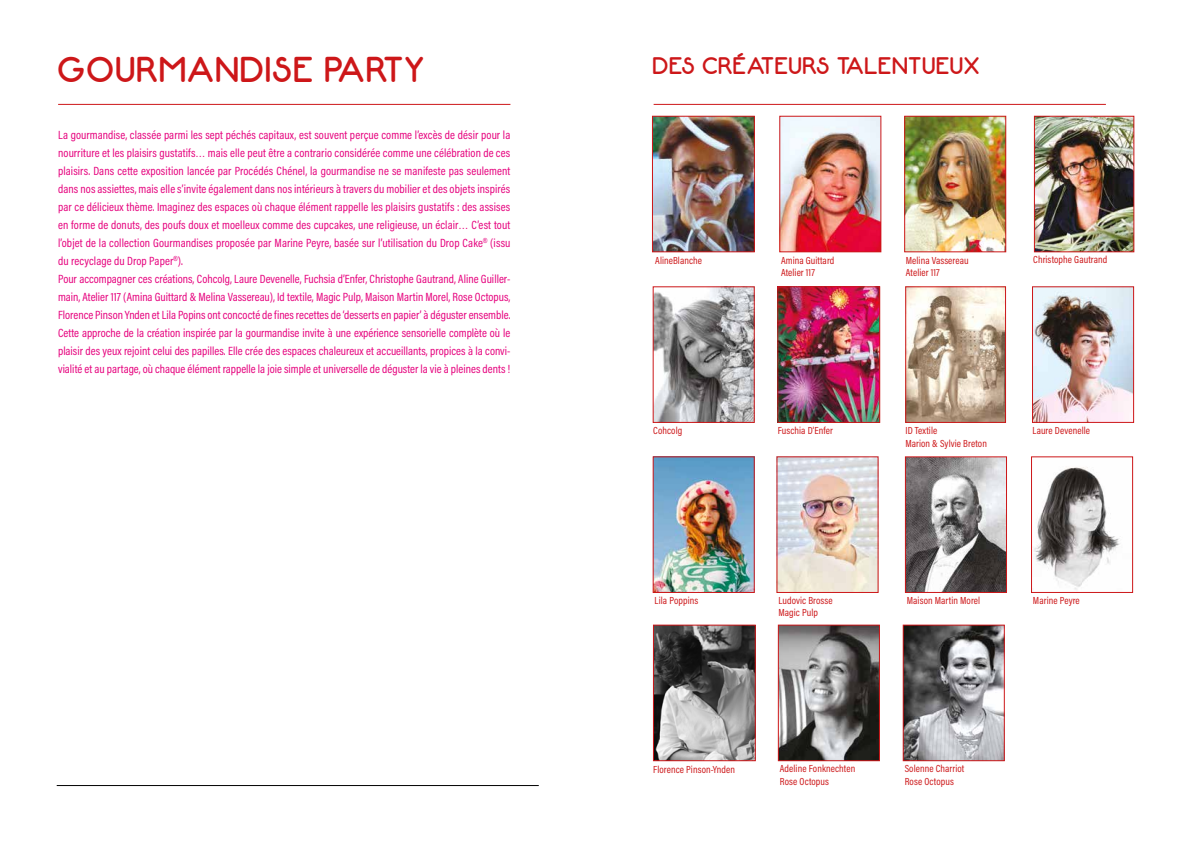
<style>
.page{position:relative;width:1191px;height:842px;background:#fff}
.page>*{position:absolute;margin:0;border:0;box-sizing:border-box;transform-origin:0 0}
.t1{font:36px "Neon 80 s";color:#cd1719}
.t2{font:24px "Neon 80 s";letter-spacing:-.01em;color:#cd1719}
.t3{font:12px/18px "Acumin Variable Concept";letter-spacing:.005em;color:#e6007d}
.t4{font:10.4px/12.4px "Acumin Variable Concept";letter-spacing:.01em;color:#cd1719}
.s1{font-family:"Arial Narrow"}
</style>
<div class="page">
<hr style="left:57px;top:785px;width:482px;height:1px;background:#000">
<hr style="left:653px;top:104px;width:453px;height:1px;background:#cd1719">
<img style="left:654px;top:118px;width:99px;height:132px">
<div style="left:652px;top:116px;width:103px;height:136px;border:1px solid #cd1719"></div>
<img style="left:654px;top:288px;width:98px;height:133px">
<div style="left:652px;top:286px;width:102px;height:137px;border:1px solid #cd1719"></div>
<img style="left:907px;top:288px;width:97px;height:133px">
<div style="left:905px;top:286px;width:101px;height:137px;border:1px solid #cd1719"></div>
<img style="left:1034px;top:288px;width:98px;height:133px">
<div style="left:1032px;top:286px;width:102px;height:137px;border:1px solid #cd1719"></div>
<img style="left:781px;top:118px;width:98px;height:132px">
<div style="left:779px;top:116px;width:102px;height:136px;border:1px solid #cd1719"></div>
<img style="left:906px;top:118px;width:98px;height:132px">
<div style="left:904px;top:116px;width:102px;height:136px;border:1px solid #cd1719"></div>
<img style="left:779px;top:288px;width:99px;height:133px">
<div style="left:777px;top:286px;width:103px;height:137px;border:1px solid #cd1719"></div>
<img style="left:1036px;top:118px;width:96px;height:132px">
<div style="left:1034px;top:116px;width:100px;height:136px;border:1px solid #cd1719"></div>
<img style="left:778px;top:458px;width:98px;height:133px">
<img style="left:1034px;top:467px;width:86px;height:123px">
<div style="left:1031px;top:456px;width:102px;height:137px;border:1px solid #cd1719"></div>
<img style="left:907px;top:458px;width:98px;height:133px">
<div style="left:905px;top:456px;width:102px;height:137px;border:1px solid #cd1719"></div>
<img style="left:780px;top:627px;width:98px;height:132px">
<div style="left:778px;top:625px;width:102px;height:136px;border:1px solid #cd1719"></div>
<img style="left:904px;top:627px;width:98px;height:132px">
<div style="left:902px;top:625px;width:102px;height:136px;border:1px solid #cd1719"></div>
<img style="left:654px;top:458px;width:98px;height:133px">
<div style="left:652px;top:456px;width:102px;height:137px;border:1px solid #cd1719"></div>
<hr style="left:58px;top:104px;width:452px;height:1px;background:#cd1719">
<img style="left:655px;top:627px;width:99px;height:132px">
<div style="left:653px;top:625px;width:103px;height:136px;border:1px solid #cd1719"></div>
<h1 class="t1" style="left:57px;top:50px;width:370px">GOURMANDISE PARTY</h1>
<p class="t3" style="left:58px;top:126px;width:454px">La gourmandise, classée parmi les sept péchés capitaux, est souvent perçue comme l’excès de désir pour la nourriture et les plaisirs gustatifs<span class="s1">…</span> mais elle peut être a contrario considérée comme une célébration de ces plaisirs. Dans cette exposition lancée par Procédés Chénel, la gourmandise ne se manifeste pas seulement dans nos assiettes, mais elle s’invite également dans nos intérieurs à travers du mobilier et des objets inspirés par ce délicieux thème. Imaginez des espaces où chaque élément rappelle les plaisirs gustatifs : des assises en forme de donuts, des poufs doux et moelleux comme des cupcakes, une religieuse, un éclair<span class="s1">…</span> C’est tout l’objet de la collection Gourmandises proposée par Marine Peyre, basée sur l’utilisation du Drop Cake<sup>®</sup> (issu du recyclage du Drop Paper<sup>®</sup>).<br>Pour accompagner ces créations, Cohcolg, Laure Devenelle, Fuchsia d’Enfer, Christophe Gautrand, Aline Guiller&shy;main, Atelier 117 (Amina Guittard &amp; Melina Vassereau), Id textile, Magic Pulp, Maison Martin Morel, Rose Octopus, Florence Pinson Ynden et Lila Popins ont concocté de fines recettes de ‘desserts en papier’ à déguster ensemble.<br>Cette approche de la création inspirée par la gourmandise invite à une expérience sensorielle complète où le plaisir des yeux rejoint celui des papilles. Elle crée des espaces chaleureux et accueillants, propices à la convi&shy;vialité et au partage, où chaque élément rappelle la joie simple et universelle de déguster la vie à pleines dents !</p>
<h2 class="t2" style="left:652px;top:52px;width:329px">DES CRÉATEURS TALENTUEUX</h2>
<p class="t4" style="left:655px;top:253px;width:48px">AlineBlanche</p>
<p class="t4" style="left:781px;top:253px;width:55px">Amina Guittard<br>Atelier 117</p>
<p class="t4" style="left:906px;top:253px;width:64px">Melina Vassereau<br>Atelier 117</p>
<p class="t4" style="left:1033px;top:253px;width:76px">Christophe Gautrand</p>
<p class="t4" style="left:778px;top:424px;width:57px">Fuschia D’Enfer</p>
<p class="t4" style="left:653px;top:424px;width:31px">Cohcolg</p>
<p class="t4" style="left:905px;top:424px;width:83px">ID Textile<br>Marion &amp; Sylvie Breton</p>
<p class="t4" style="left:1032px;top:424px;width:59px">Laure Devenelle</p>
<p class="t4" style="left:654px;top:594px;width:45px">Lila Poppins</p>
<p class="t4" style="left:778px;top:594px;width:56px">Ludovic Brosse<br>Magic Pulp</p>
<p class="t4" style="left:907px;top:594px;width:75px">Maison Martin Morel</p>
<p class="t4" style="left:1033px;top:594px;width:48px">Marine Peyre</p>
<p class="t4" style="left:653px;top:762px;width:83px">Florence Pinson-Ynden</p>
<p class="t4" style="left:780px;top:762px;width:77px">Adeline Fonknechten<br>Rose Octopus</p>
<p class="t4" style="left:904px;top:762px;width:61px">Solenne Charriot<br>Rose Octopus</p>
</div>
